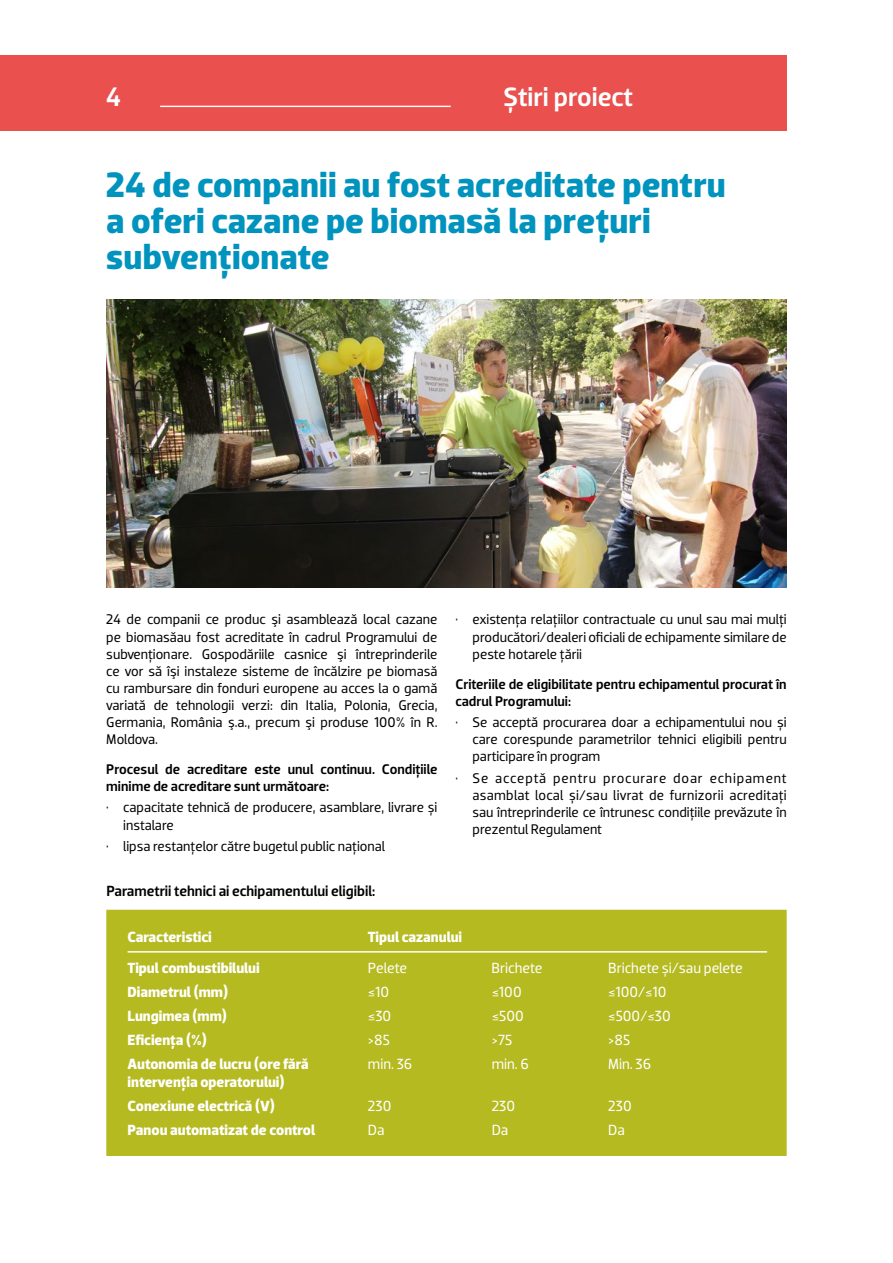
<style>
.page{position:relative;width:893px;height:1263px;background:#fff}
.page>*{position:absolute;margin:0;border:0;box-sizing:border-box;transform-origin:0 0}
.t1{font:700 36px/36px "Dobra";color:#0093be}
.t2{font:500 27px "Dobra";color:#fff}
.t3{font:700 15px/18px "Dobra";color:#fff}
.t4{font:15px "Dobra";color:#fff}
.t5{font:500 15px "Dobra";color:#000}
.t6{font:14.25px/17.1px "Dobra";color:#000;text-align:justify}
.t7{font:500 14.25px/17.1px "Dobra";color:#000}
</style>
<div class="page">
<div style="left:0;top:55px;width:786px;height:75px;background:#e9504e"></div>
<hr style="left:160px;top:106px;width:291px;height:1px;background:#fff">
<div style="left:106px;top:910px;width:681px;height:246px;background:#b5ba21"></div>
<hr style="left:128px;top:951px;width:639px;height:1px;background:#fff">
<img style="left:106px;top:299px;width:681px;height:288px">
<h2 class="t2" style="left:106px;top:81px;width:16px">4</h2>
<h2 class="t2" style="left:503px;top:81px;width:131px">Știri proiect</h2>
<h1 class="t1" style="left:106px;top:167px;width:621px">24 de companii au fost acreditate pentru a oferi cazane pe biomasă la preţuri subvenţionate</h1>
<p class="t6" style="left:106px;top:611px;width:333px">24 de companii ce produc şi asamblează local cazane pe biomasăau fost acreditate în cadrul Programului de subvenţionare. Gospodăriile casnice şi întreprinderile ce vor să îşi instaleze sisteme de încălzire pe biomasă cu rambursare din fonduri europene au acces la o gamă variată de tehnologii verzi: din Italia, Polonia, Grecia, Germania, România ş.a., precum şi produse 100% în R.<br>Moldova.</p>
<p class="t7" style="left:106px;top:761px;width:333px">Procesul de acreditare este unul continuu. Condiţiile minime de acreditare sunt următoare:</p>
<p class="t6" style="left:123px;top:799px;width:316px;text-indent:-17px">• capacitate tehnică de producere, asamblare, livrare și instalare</p>
<p class="t6" style="left:106px;top:838px;width:280px">• lipsa restanțelor către bugetul public național</p>
<p class="t5" style="left:106px;top:882px;width:270px">Parametrii tehnici ai echipamentului eligibil:</p>
<p class="t6" style="left:472px;top:611px;width:316px;text-indent:-17px">• existența relațiilor contractuale cu unul sau mai mulți producători/dealeri oficiali de echipamente similare de peste hotarele țării</p>
<p class="t7" style="left:455px;top:675px;width:333px">Criteriile de eligibilitate pentru echipamentul procurat în cadrul Programului:</p>
<p class="t6" style="left:472px;top:714px;width:316px;text-indent:-17px">• Se acceptă procurarea doar a echipamentului nou și care corespunde parametrilor tehnici eligibili pentru participare în program</p>
<p class="t6" style="left:472px;top:769px;width:316px;text-indent:-17px">• Se acceptă pentru procurare doar echipament asamblat local și/sau livrat de furnizorii acreditați sau întreprinderile ce întrunesc condițiile prevăzute în prezentul Regulament</p>
<p class="t3" style="left:128px;top:928px;width:86px">Caracteristici</p>
<p class="t3" style="left:368px;top:928px;width:96px">Tipul cazanului</p>
<p class="t3" style="left:128px;top:959px;width:134px">Tipul combustibilului</p>
<p class="t4" style="left:368px;top:959px;width:41px">Pelete</p>
<p class="t4" style="left:492px;top:959px;width:53px">Brichete</p>
<p class="t4" style="left:608px;top:959px;width:136px">Brichete și/sau pelete</p>
<p class="t3" style="left:128px;top:983px;width:102px">Diametrul (mm)</p>
<p class="t4" style="left:368px;top:983px;width:23px">≤10</p>
<p class="t4" style="left:492px;top:983px;width:32px">≤100</p>
<p class="t4" style="left:608px;top:983px;width:60px">≤100/≤10</p>
<p class="t3" style="left:128px;top:1007px;width:101px">Lungimea (mm)</p>
<p class="t4" style="left:368px;top:1007px;width:25px">≤30</p>
<p class="t4" style="left:492px;top:1007px;width:34px">≤500</p>
<p class="t4" style="left:608px;top:1007px;width:64px">≤500/≤30</p>
<p class="t3" style="left:128px;top:1031px;width:81px">Eficiența (%)</p>
<p class="t4" style="left:368px;top:1031px;width:24px">&gt;85</p>
<p class="t4" style="left:492px;top:1031px;width:22px">&gt;75</p>
<p class="t4" style="left:608px;top:1031px;width:24px">&gt;85</p>
<p class="t3" style="left:128px;top:1055px;width:183px">Autonomia de lucru (ore fără intervenția operatorului)</p>
<p class="t4" style="left:368px;top:1055px;width:46px">min. 36</p>
<p class="t4" style="left:492px;top:1055px;width:39px">min. 6</p>
<p class="t4" style="left:608px;top:1055px;width:45px">Min. 36</p>
<p class="t3" style="left:128px;top:1097px;width:149px">Conexiune electrică (V)</p>
<p class="t4" style="left:368px;top:1097px;width:25px">230</p>
<p class="t4" style="left:492px;top:1097px;width:25px">230</p>
<p class="t4" style="left:608px;top:1097px;width:25px">230</p>
<p class="t3" style="left:128px;top:1121px;width:189px">Panou automatizat de control</p>
<p class="t4" style="left:368px;top:1121px;width:18px">Da</p>
<p class="t4" style="left:492px;top:1121px;width:18px">Da</p>
<p class="t4" style="left:608px;top:1121px;width:18px">Da</p>
</div>
